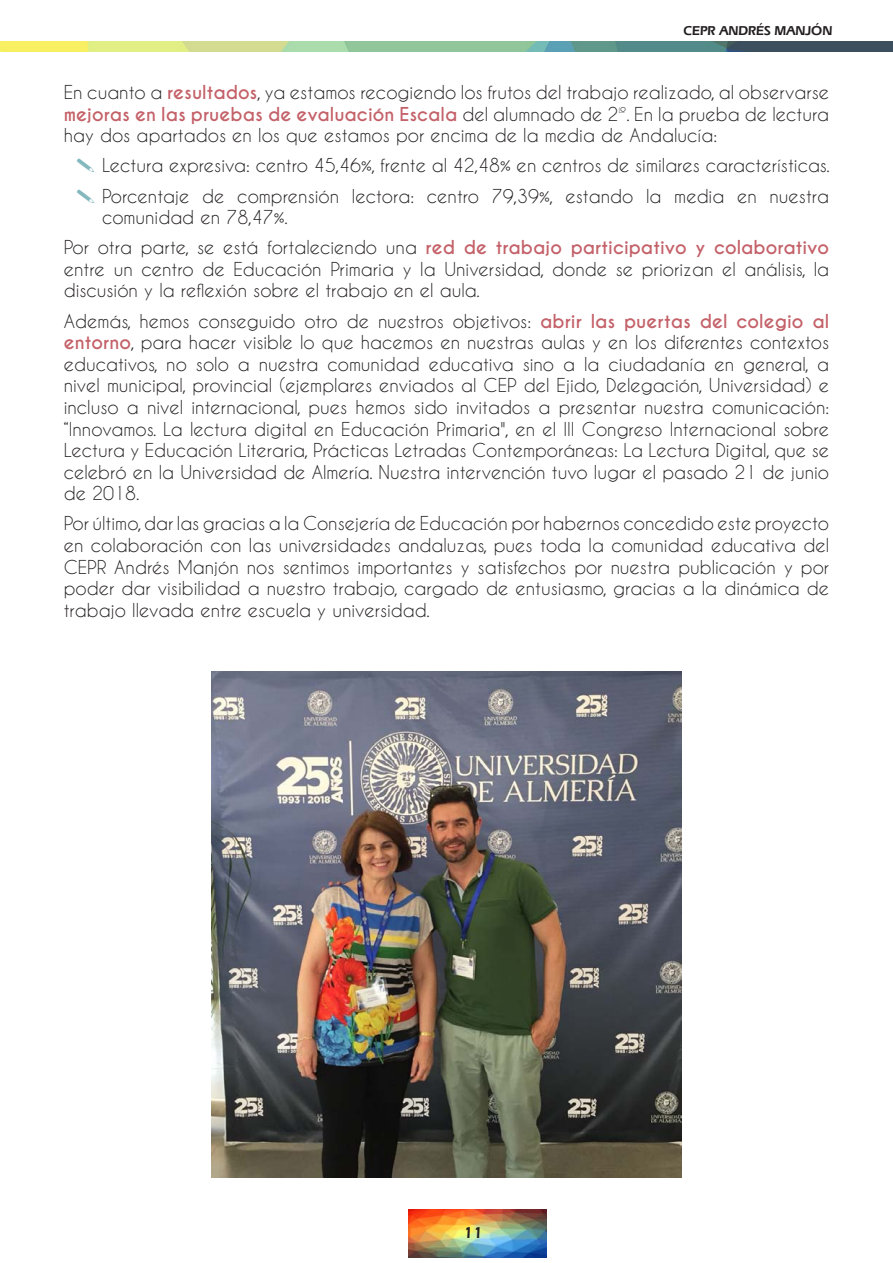
<style>
.page{position:relative;width:893px;height:1263px;background:#fff}
.page>*{position:absolute;margin:0;border:0;box-sizing:border-box;transform-origin:0 0}
.Párrafo{font:18px/21.6px "Caviar Dreams";color:#231f20;text-align:justify}
.t1{font:600 16.5px "Eras IT Cby BT";color:#231f20}
.t2{font:600 13.5px "Eras IT Cby BT";color:#231f20}
.s1{font-weight:700;color:#c46169}
</style>
<div class="page">
<img style="left:408px;top:1210px;width:138px;height:47px">
<img style="left:0;top:42px;width:893px;height:10px">
<img style="left:211px;top:672px;width:471px;height:506px">
<p class="t2" style="left:684px;top:22px;width:150px">CEPR ANDRÉS MANJÓN</p>
<p class="Párrafo" style="left:64px;top:81px;width:767px">En cuanto a <span class="s1">resultados</span>, ya estamos recogiendo los frutos del trabajo realizado, al observarse <span class="s1">mejoras en las pruebas de evaluación Escala</span> del alumnado de 2º. En la prueba de lectura hay dos apartados en los que estamos por encima de la media de Andalucía:</p>
<p class="Párrafo" style="left:102px;top:154px;width:729px">Lectura expresiva: centro 45,46%, frente al 42,48% en centros de similares características.</p>
<p class="Párrafo" style="left:102px;top:185px;width:729px">Porcentaje de comprensión lectora: centro 79,39%, estando la media en nuestra comunidad en 78,47%.</p>
<p class="Párrafo" style="left:64px;top:236px;width:767px">Por otra parte, se está fortaleciendo una <span class="s1">red de trabajo participativo y colaborativo </span>entre un centro de Educación Primaria y la Universidad, donde se priorizan el análisis, la discusión y la reflexión sobre el trabajo en el aula.</p>
<p class="Párrafo" style="left:64px;top:310px;width:767px">Además, hemos conseguido otro de nuestros objetivos: <span class="s1">abrir las puertas del colegio al entorno</span>, para hacer visible lo que hacemos en nuestras aulas y en los diferentes contextos educativos, no solo a nuestra comunidad educativa sino a la ciudadanía en general, a nivel municipal, provincial (ejemplares enviados al CEP del Ejido, Delegación, Universidad) e incluso a nivel internacional, pues hemos sido invitados a presentar nuestra comunicación: “Innovamos. La lectura digital en Educación Primaria", en el III Congreso Internacional sobre Lectura y Educación Literaria, Prácticas Letradas Contemporáneas: La Lectura Digital, que se celebró en la Universidad de Almería. Nuestra intervención tuvo lugar el pasado 21 de junio de 2018.</p>
<p class="Párrafo" style="left:64px;top:512px;width:767px">Por último, dar las gracias a la Consejería de Educación por habernos concedido este proyecto en colaboración con las universidades andaluzas, pues toda la comunidad educativa del CEPR Andrés Manjón nos sentimos importantes y satisfechos por nuestra publicación y por poder dar visibilidad a nuestro trabajo, cargado de entusiasmo, gracias a la dinámica de trabajo llevada entre escuela y universidad.</p>
<p class="t1" style="left:464px;top:1222px;width:21px">11</p>
</div>
